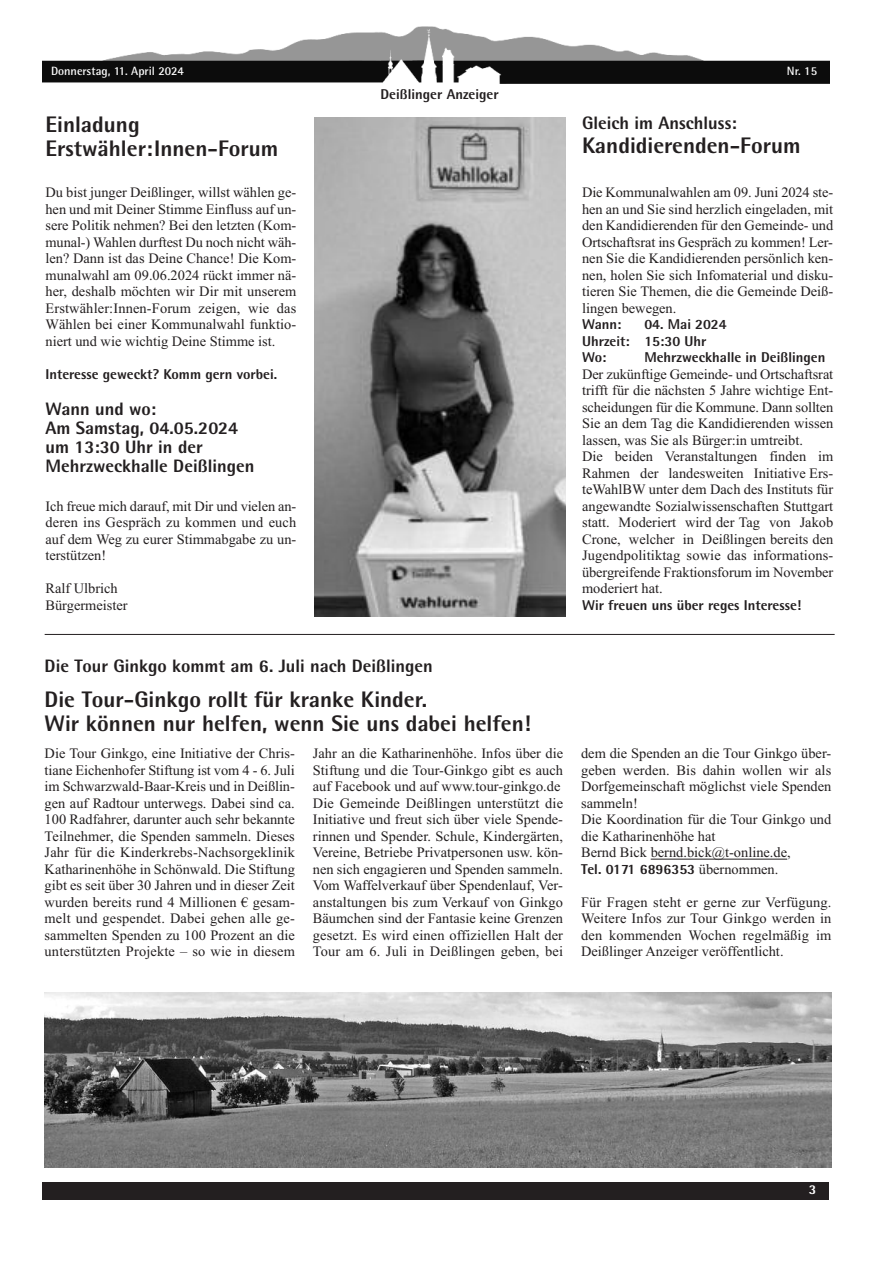
<style>
.page{position:relative;width:893px;height:1263px;background:#fff}
.page>*{position:absolute;margin:0;border:0;box-sizing:border-box;transform-origin:0 0}
.t1{font:800 22.5px/23.7px "Rotis Semi Sans";color:#231f20}
.t2{font:800 18px/19.2px "Rotis Semi Sans";color:#231f20}
.t3{font:14.4px/16.5px "Times New Roman";color:#231f20;text-align:justify}
.t4{font:800 14.25px/16.5px "Rotis Semi Sans";color:#231f20}
.t5{font:800 13.5px "Rotis Semi Sans";color:#fff}
.t6{font:700 12px "Rotis Semi Sans";color:#fff}
.s1{font-family:"Times New Roman";font-weight:400;font-size:14.4px}
</style>
<div class="page">
<img style="left:43px;top:26px;width:786px;height:58px">
<div style="left:43px;top:1182px;width:786px;height:17px;background:#231f20"></div>
<img style="left:314px;top:118px;width:251px;height:498px">
<hr style="left:45px;top:634px;width:790px;height:1px;background:#231f20">
<hr style="left:651px;top:859px;width:136px;height:1px;background:#231f20">
<img style="left:45px;top:992px;width:786px;height:175px">
<p class="t6" style="left:51px;top:67px;width:134px">Donnerstag, 11. April 2024</p>
<p class="t6" style="left:787px;top:67px;width:32px">Nr. 15</p>
<h1 class="t1" style="left:45px;top:115px;width:235px">Einladung<br>Erstwähler:Innen-Forum</h1>
<p class="t3" style="left:45px;top:184px;width:252px">Du bist junger Deißlinger, willst wählen ge&shy;hen und mit Deiner Stimme Einfluss auf un&shy;sere Politik nehmen? Bei den letzten (Kom&shy;munal-) Wahlen durftest Du noch nicht wäh&shy;len? Dann ist das Deine Chance! Die Kom&shy;munalwahl am 09.06.2024 rückt immer nä&shy;her, deshalb möchten wir Dir mit unserem Erstwähler:Innen-Forum zeigen, wie das Wählen bei einer Kommunalwahl funktio&shy;niert und wie wichtig Deine Stimme ist.</p>
<p class="t4" style="left:45px;top:367px;width:233px">Interesse geweckt? Komm gern vorbei.</p>
<p class="t2" style="left:45px;top:401px;width:210px">Wann und wo:<br>Am Samstag, 04.05.2024 um 13:30 Uhr in der<br>Mehrzweckhalle Deißlingen</p>
<p class="t3" style="left:45px;top:498px;width:252px">Ich freue mich darauf, mit Dir und vielen an&shy;deren ins Gespräch zu kommen und euch auf dem Weg zu eurer Stimmabgabe zu un&shy;terstützen!</p>
<p class="t3" style="left:45px;top:580px;width:84px">Ralf Ulbrich<br>Bürgermeister</p>
<p class="t4" style="left:381px;top:87px;width:120px">Deißlinger Anzeiger</p>
<p class="t2" style="left:582px;top:115px;width:156px">Gleich im Anschluss:</p>
<h1 class="t1" style="left:582px;top:136px;width:220px">Kandidierenden-Forum</h1>
<p class="t3" style="left:582px;top:184px;width:253px">Die Kommunalwahlen am 09. Juni 2024 ste&shy;hen an und Sie sind herzlich eingeladen, mit den Kandidierenden für den Gemeinde- und Ortschaftsrat ins Gespräch zu kommen! Ler&shy;nen Sie die Kandidierenden persönlich ken&shy;nen, holen Sie sich Infomaterial und disku&shy;tieren Sie Themen, die die Gemeinde Deiß&shy;lingen bewegen.</p>
<p class="t4" style="left:582px;top:318px;width:41px">Wann:</p>
<p class="t4" style="left:582px;top:318px;width:146px;text-indent:62px">04. Mai 2024<br>Uhrzeit: 15:30 Uhr<br>Wo:</p>
<p class="t4" style="left:644px;top:351px;width:183px">Mehrzweckhalle in Deißlingen</p>
<p class="t3" style="left:582px;top:366px;width:253px;text-align:left">Der zukünftige Gemeinde- und Ortschaftsrat trifft für die nächsten 5 Jahre wichtige Ent&shy;scheidungen für die Kommune. Dann sollten Sie an dem Tag die Kandidierenden wissen lassen, was Sie als Bürger:in umtreibt.<br>Die beiden Veranstaltungen finden im Rahmen der landesweiten Initiative Ers&shy;teWahlBW unter dem Dach des Instituts für angewandte Sozialwissenschaften Stuttgart statt. Moderiert wird der Tag von Jakob Crone, welcher in Deißlingen bereits den Jugendpolitiktag sowie das informations&shy;übergreifende Fraktionsforum im November moderiert hat.</p>
<p class="t4" style="left:582px;top:598px;width:221px">Wir freuen uns über reges Interesse!</p>
<p class="t2" style="left:45px;top:658px;width:390px">Die Tour Ginkgo kommt am 6. Juli nach Deißlingen</p>
<h1 class="t1" style="left:45px;top:690px;width:488px">Die Tour-Ginkgo rollt für kranke Kinder.<br>Wir können nur helfen, wenn Sie uns dabei helfen!</h1>
<p class="t3" style="left:45px;top:745px;width:252px">Die Tour Ginkgo, eine Initiative der Chris&shy;tiane Eichenhofer Stiftung ist vom 4 - 6. Juli im Schwarzwald-Baar-Kreis und in Deißlin&shy;gen auf Radtour unterwegs. Dabei sind ca.<br>100 Radfahrer, darunter auch sehr bekannte Teilnehmer, die Spenden sammeln. Dieses Jahr für die Kinderkrebs-Nachsorgeklinik Katharinenhöhe in Schönwald. Die Stiftung gibt es seit über 30 Jahren und in dieser Zeit wurden bereits rund 4 Millionen € gesam&shy;melt und gespendet. Dabei gehen alle ge&shy;sammelten Spenden zu 100 Prozent an die unterstützten Projekte – so wie in diesem</p>
<p class="t3" style="left:313px;top:745px;width:252px;text-align:left">Jahr an die Katharinenhöhe. Infos über die Stiftung und die Tour-Ginkgo gibt es auch auf Facebook und auf www.tour-ginkgo.de Die Gemeinde Deißlingen unterstützt die Initiative und freut sich über viele Spende&shy;rinnen und Spender. Schule, Kindergärten, Vereine, Betriebe Privatpersonen usw. kön&shy;nen sich engagieren und Spenden sammeln.<br>Vom Waffelverkauf über Spendenlauf, Ver&shy;anstaltungen bis zum Verkauf von Ginkgo Bäumchen sind der Fantasie keine Grenzen gesetzt. Es wird einen offiziellen Halt der Tour am 6. Juli in Deißlingen geben, bei</p>
<p class="t3" style="left:581px;top:745px;width:252px;text-align:left">dem die Spenden an die Tour Ginkgo über&shy;geben werden. Bis dahin wollen wir als Dorfgemeinschaft möglichst viele Spenden sammeln!<br>Die Koordination für die Tour Ginkgo und die Katharinenhöhe hat<br>Bernd Bick bernd.bick@t-online.de,</p>
<p class="t4" style="left:581px;top:862px;width:199px">Tel. 0171 6896353 <span class="s1">übernommen.</span></p>
<p class="t3" style="left:581px;top:894px;width:252px">Für Fragen steht er gerne zur Verfügung.<br>Weitere Infos zur Tour Ginkgo werden in den kommenden Wochen regelmäßig im Deißlinger Anzeiger veröffentlicht.</p>
<p class="t5" style="left:809px;top:1184px;width:9px">3</p>
</div>
